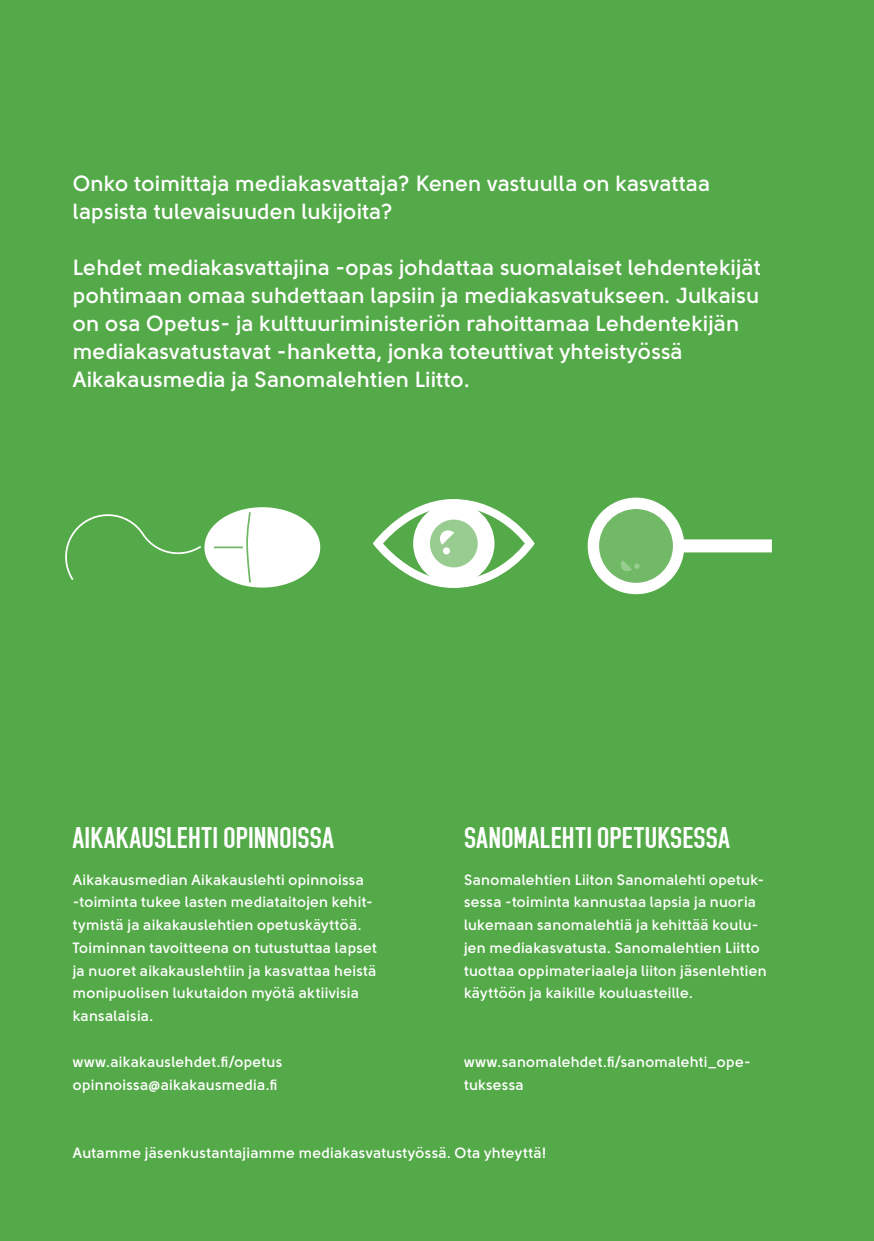
<style>
.page{position:relative;width:874px;height:1241px;background:#fff}
.page>*{position:absolute;margin:0;border:0;box-sizing:border-box;transform-origin:0 0}
.t1{font:700 29.75px "Alex MAF";letter-spacing:.01em;color:#fff}
.t2{font:700 21.88px/28px "Solomon Sans Semi";color:#fff}
.t3{font:700 14.88px/22.8px "Solomon Sans Semi";letter-spacing:.015em;color:#fff}
</style>
<div class="page">
<div style="left:0;top:0;width:873px;height:1240px;background:#54aa48"></div>
<svg style="left:587px;top:497px;width:184px;height:97px"></svg>
<svg style="left:65px;top:514px;width:136px;height:66px"></svg>
<div style="left:204px;top:507px;width:116px;height:80px;background:#fff;border-radius:50%"></div>
<svg style="left:246px;top:512px;width:5px;height:71px"></svg>
<hr style="left:214px;top:546px;width:29px;height:2px;background:#71b967">
<div style="left:373px;top:499px;width:160px;height:89px;border:8px solid #fff;border-radius:50%"></div>
<div style="left:417px;top:507px;width:73px;height:73px;background:#fff;border-radius:50%"></div>
<div style="left:413px;top:503px;width:81px;height:81px;border:8px solid #fff;border-radius:50%"></div>
<div style="left:429px;top:519px;width:48px;height:48px;background:#98cc90;border-radius:50%"></div>
<svg style="left:440px;top:530px;width:14px;height:14px"></svg>
<div style="left:442px;top:547px;width:8px;height:7px;background:#fff;border-radius:50%"></div>
<h2 class="t2" style="left:73px;top:169px;width:638px">Onko toimittaja mediakasvattaja? Kenen vastuulla on kasvattaa lapsista tulevaisuuden lukijoita?</h2>
<p class="t2" style="left:73px;top:253px;width:689px">Lehdet mediakasvattajina -opas johdattaa suomalaiset lehdentekijät pohtimaan omaa suhdettaan lapsiin ja mediakasvatukseen. Julkaisu on osa Opetus- ja kulttuuriministeriön rahoittamaa Lehdentekijän mediakasvatustavat -hanketta, jonka toteuttivat yhteistyössä Aikakausmedia ja Sanomalehtien Liitto.</p>
<h1 class="t1" style="left:73px;top:821px;width:262px">AIKAKAUSLEHTI OPINNOISSA</h1>
<p class="t3" style="left:73px;top:868px;width:306px">Aikakausmedian Aikakauslehti opinnoissa -toiminta tukee lasten mediataitojen kehit&shy;tymistä ja aikakauslehtien opetuskäyttöä.<br>Toiminnan tavoitteena on tutustuttaa lapset ja nuoret aikakauslehtiin ja kasvattaa heistä monipuolisen lukutaidon myötä aktiivisia kansalaisia.</p>
<p class="t3" style="left:73px;top:1050px;width:211px">www.aikakauslehdet.fi/opetus opinnoissa@aikakausmedia.fi</p>
<h1 class="t1" style="left:464px;top:821px;width:267px">SANOMALEHTI OPETUKSESSA</h1>
<p class="t3" style="left:464px;top:868px;width:304px">Sanomalehtien Liiton Sanomalehti opetuk&shy;sessa -toiminta kannustaa lapsia ja nuoria lukemaan sanomalehtiä ja kehittää koulu&shy;jen mediakasvatusta. Sanomalehtien Liitto tuottaa oppimateriaaleja liiton jäsenlehtien käyttöön ja kaikille kouluasteille.</p>
<p class="t3" style="left:464px;top:1050px;width:288px">www.sanomalehdet.fi/sanomalehti_ope&shy;tuksessa</p>
<p class="t3" style="left:73px;top:1141px;width:475px">Autamme jäsenkustantajiamme mediakasvatustyössä. Ota yhteyttä!</p>
</div>
